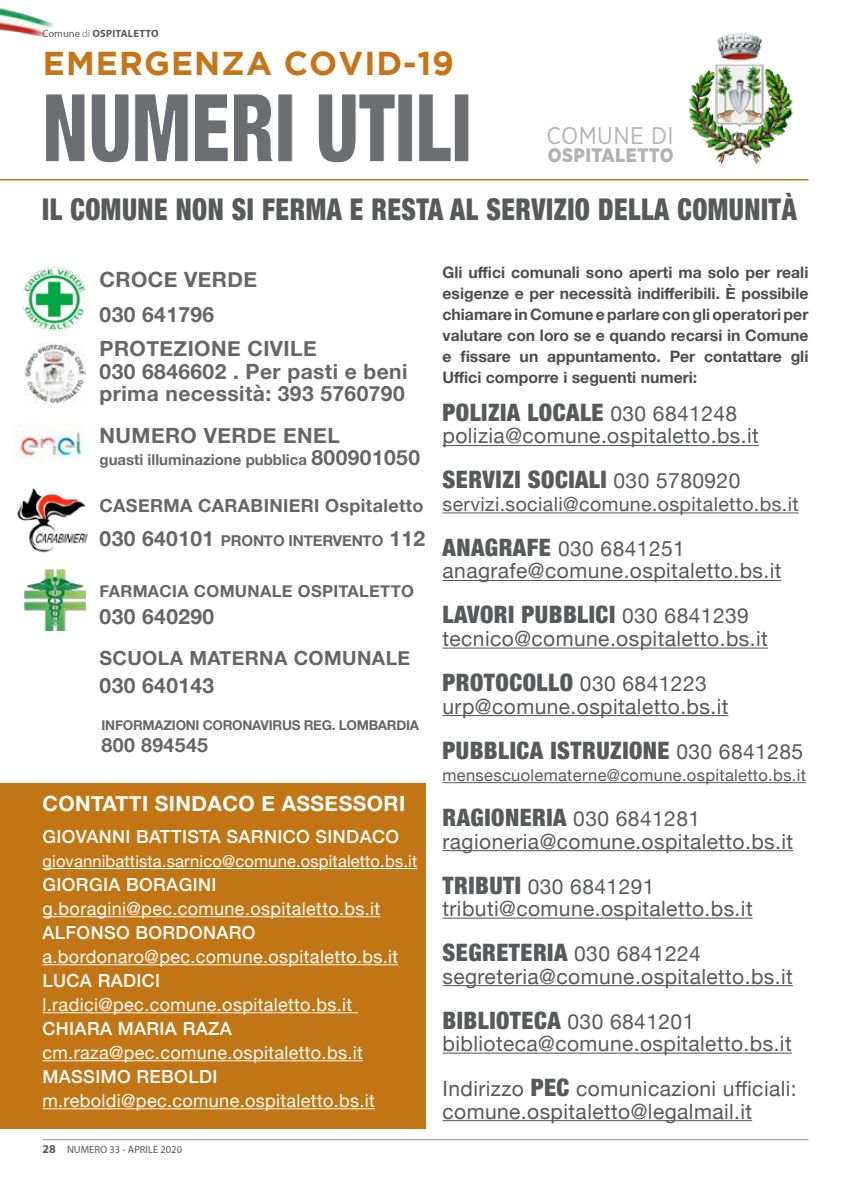
<style>
.page{position:relative;width:851px;height:1178px;background:#fff}
.page>*{position:absolute;margin:0;border:0;box-sizing:border-box;transform-origin:0 0}
.t1{font:900 condensed 94.8px "Helvetica Neue";color:#6d6e71;scale:.82 1}
.t2{font:700 33px "Gotham";letter-spacing:.035em;color:#c77416}
.t3{font:900 condensed 30px "Helvetica Neue";letter-spacing:.02em;color:#58595b;scale:.9 1}
.t4{font:900 condensed 24px "Helvetica Neue";letter-spacing:.02em;color:#58595b}
.t5{font:24px "Gotham Narrow";letter-spacing:.02em;color:#b3b3b3}
.t6{font:21px/22.5px "Helvetica Neue";letter-spacing:.02em;color:#58595b}
.t7{font:700 21px/34.5px "Helvetica Neue";letter-spacing:.02em;color:#666}
.t8{font:700 21px "Helvetica Neue";letter-spacing:.02em;color:#fff}
.t9{font:19.5px "Helvetica Neue";letter-spacing:.02em;color:#58595b}
.t10{font:700 19.5px "Helvetica Neue";letter-spacing:.02em;color:#666}
.t11{font:900 19.5px "Gotham Narrow";letter-spacing:.02em;color:#b3b3b3}
.t12{font:18px "Helvetica Neue";letter-spacing:.02em;color:#fff}
.t13{font:500 18px "Helvetica Neue";letter-spacing:.02em;color:#fff}
.t14{font:700 18px "Helvetica Neue";letter-spacing:.02em;color:#666}
.t15{font:16.5px "Helvetica Neue";letter-spacing:.01em;color:#fff}
.t16{font:16.5px "Helvetica Neue";letter-spacing:.02em;color:#58595b}
.t17{font:700 16.5px "Helvetica Neue";letter-spacing:.02em;color:#666}
.t18{font:700 15.75px/21px "Helvetica Neue";color:#4d4d4f;text-align:justify}
.t19{font:700 15px "Helvetica Neue";color:#666}
.t20{font:700 13.5px "Helvetica Neue";letter-spacing:-.02em;color:#666}
.t21{font:10.5px "Myriad Pro";color:#58595b}
.t22{font:700 10.5px "Myriad Pro";letter-spacing:.02em;color:#58595b}
.s1{font-weight:400}
.s2{font-weight:300}
.s3{font-size:21px}
.s4{font-size:15px}
.s5{font-weight:700;font-size:12px}
.s6{font-weight:400;font-stretch:normal;font-size:21px}
.s7{font-weight:900;font-stretch:condensed;font-size:24px}
</style>
<div class="page">
<img style="left:0;top:8px;width:54px;height:30px">
<hr style="left:43px;top:1139px;width:765px;height:1px;background:#8a8c8e">
<div style="left:0;top:783px;width:425px;height:346px;background:#c27514"></div>
<hr style="left:0;top:179px;width:808px;height:2px;background:#c77416">
<img style="left:689px;top:33px;width:104px;height:131px">
<hr style="left:442px;top:445px;width:316px;height:1px;background:#58595b">
<hr style="left:442px;top:512px;width:356px;height:1px;background:#58595b">
<hr style="left:442px;top:580px;width:339px;height:1px;background:#58595b">
<hr style="left:442px;top:647px;width:325px;height:2px;background:#58595b">
<hr style="left:442px;top:715px;width:286px;height:1px;background:#58595b">
<hr style="left:442px;top:782px;width:363px;height:1px;background:#58595b">
<hr style="left:442px;top:850px;width:351px;height:1px;background:#58595b">
<hr style="left:442px;top:917px;width:310px;height:2px;background:#58595b">
<hr style="left:442px;top:985px;width:350px;height:1px;background:#58595b">
<hr style="left:442px;top:1052px;width:349px;height:2px;background:#58595b">
<hr style="left:442px;top:1120px;width:310px;height:1px;background:#58595b">
<hr style="left:43px;top:868px;width:374px;height:1px;background:#fff">
<hr style="left:43px;top:916px;width:337px;height:1px;background:#fff">
<hr style="left:43px;top:964px;width:355px;height:1px;background:#fff">
<hr style="left:43px;top:1012px;width:315px;height:1px;background:#fff">
<hr style="left:43px;top:1060px;width:320px;height:1px;background:#fff">
<hr style="left:43px;top:1108px;width:332px;height:1px;background:#fff">
<img style="left:17px;top:488px;width:71px;height:65px">
<img style="left:23px;top:267px;width:64px;height:63px">
<img style="left:14px;top:424px;width:69px;height:34px">
<img style="left:25px;top:343px;width:60px;height:60px">
<img style="left:25px;top:570px;width:60px;height:60px">
<p class="t22" style="left:43px;top:27px;width:116px"><span class="s1">Comune</span> <span class="s2">di</span> OSPITALETTO</p>
<h2 class="t2" style="left:43px;top:44px;width:412px">EMERGENZA COVID-19</h2>
<h1 class="t1" style="left:42px;top:50px;width:525px">NUMERI UTILI</h1>
<p class="t5" style="left:546px;top:121px;width:129px">COMUNE DI</p>
<p class="t11" style="left:548px;top:142px;width:127px">OSPITALETTO</p>
<h3 class="t3" style="left:42px;top:185px;width:85px">IL COMUNE</h3>
<h3 class="t3" style="left:176px;top:185px;width:131px">NON SI FERMA</h3>
<h3 class="t3" style="left:350px;top:185px;width:41px">E RESTA</h3>
<h3 class="t3" style="left:450px;top:185px;width:55px">AL SERVIZI</h3>
<h3 class="t3" style="left:574px;top:185px;width:60px">O DELLA</h3>
<h3 class="t3" style="left:677px;top:185px;width:52px">COMUNIT</h3>
<h3 class="t3" style="left:781px;top:185px;width:18px">À</h3>
<p class="t7" style="left:99px;top:263px;width:219px">CROCE VERDE<br>030 641796<br>PROTEZIONE CIVILE</p>
<p class="t7" style="left:99px;top:360px;width:309px;line-height:22.5px">030 6846602 . Per pasti e beni prima necessità: 393 5760790</p>
<p class="t7" style="left:99px;top:419px;width:242px">NUMERO VERDE ENEL</p>
<p class="t19" style="left:99px;top:448px;width:322px">guasti illuminazione pubblica <span class="s3">800901050</span></p>
<p class="t14" style="left:99px;top:491px;width:325px">CASERMA CARABINIERI Ospitaletto</p>
<p class="t7" style="left:99px;top:522px;width:143px">030 640101 <span class="s4">Pronto</span></p>
<p class="t19" style="left:288px;top:529px;width:16px">Intervento</p>
<p class="t7" style="left:389px;top:522px;width:37px">112</p>
<p class="t17" style="left:99px;top:578px;width:316px">FARMACIA COMUNALE OSPITALETTO</p>
<p class="t7" style="left:99px;top:600px;width:116px">030 640290</p>
<p class="t10" style="left:99px;top:642px;width:29px">Scuola</p>
<p class="t10" style="left:189px;top:642px;width:33px">Materna</p>
<p class="t10" style="left:294px;top:642px;width:31px">Comunale</p>
<p class="t7" style="left:99px;top:669px;width:116px">030 640143</p>
<p class="t20" style="left:102px;top:714px;width:319px">INFORMAZIONI CORONAVIRUS REG. LOMBARDIA</p>
<p class="t10" style="left:102px;top:730px;width:108px">800 894545</p>
<p class="t8" style="left:43px;top:787px;width:142px">CONTATTI Sindaco</p>
<p class="t8" style="left:261px;top:787px;width:50px">E Assessori</p>
<p class="t13" style="left:43px;top:822px;width:358px">GIOVANNI BATTISTA SARNICO SINDACO</p>
<p class="t15" style="left:43px;top:849px;width:376px">giovannibattista.sarnico@comune.ospitaletto.bs.it</p>
<p class="t13" style="left:43px;top:870px;width:111px">GIORGIA BORA</p>
<p class="t13" style="left:179px;top:870px;width:23px">GINI</p>
<p class="t12" style="left:43px;top:895px;width:339px">g.boragini@pec.comune.ospitaletto.bs.it</p>
<p class="t13" style="left:43px;top:918px;width:49px">ALFONSO</p>
<p class="t13" style="left:135px;top:918px;width:28px">BORDONARO</p>
<p class="t12" style="left:43px;top:943px;width:357px">a.bordonaro@pec.comune.ospitaletto.bs.it</p>
<p class="t13" style="left:43px;top:966px;width:14px">LUCA</p>
<p class="t13" style="left:98px;top:966px;width:11px">RADICI</p>
<p class="t12" style="left:43px;top:991px;width:311px">l.radici@pec.comune.ospitaletto.bs.it</p>
<p class="t13" style="left:43px;top:1014px;width:39px">CHIARA</p>
<p class="t13" style="left:118px;top:1014px;width:13px">MARIA</p>
<p class="t13" style="left:183px;top:1014px;width:51px">RAZA</p>
<p class="t12" style="left:43px;top:1039px;width:322px">cm.raza@pec.comune.ospitaletto.bs.it</p>
<p class="t13" style="left:43px;top:1062px;width:176px">MASSIMO REBOLDI</p>
<p class="t12" style="left:43px;top:1087px;width:334px">m.reboldi@pec.comune.ospitaletto.bs.it</p>
<p class="t21" style="left:43px;top:1143px;width:141px"><span class="s5">28</span> NUMERO 33 - APRILE 2020</p>
<p class="t18" style="left:442px;top:262px;width:367px">Gli uffici comunali sono aperti ma solo per reali esigenze e per necessità indifferibili. è possibile chiamare in Comune e parlare con gli operatori per valutare con loro se e quando recarsi in Comune e fissare un appuntamento. Per contattare gli Uffici comporre i seguenti numeri:</p>
<p class="t4" style="left:442px;top:393px;width:296px">POLIZIA LOCALE <span class="s6">030 6841248</span></p>
<p class="t6" style="left:442px;top:426px;width:318px">polizia@comune.ospitaletto.bs.it</p>
<p class="t4" style="left:442px;top:460px;width:299px">SERVIZI SOCIALI <span class="s6">030 5780920</span></p>
<p class="t9" style="left:442px;top:490px;width:357px">servizi.sociali@comune.ospitaletto.bs.it</p>
<p class="t6" style="left:442px;top:538px;width:340px"><span class="s7">ANAGRAFE</span> 030 6841251 anagrafe@comune.ospitaletto.bs.it</p>
<p class="t4" style="left:442px;top:595px;width:308px">LAVORI PUBBLICI <span class="s6">030 6841239</span></p>
<p class="t6" style="left:442px;top:628px;width:327px">tecnico@comune.ospitaletto.bs.it</p>
<p class="t4" style="left:442px;top:663px;width:266px">PROTOCOLLO <span class="s6">030 6841223</span></p>
<p class="t6" style="left:442px;top:696px;width:287px">urp@comune.ospitaletto.bs.it</p>
<p class="t4" style="left:442px;top:730px;width:362px">PUBBLICA ISTRUZIONE <span class="s6">030 6841285</span></p>
<p class="t16" style="left:442px;top:763px;width:365px">mensescuolematerne@comune.ospitaletto.bs.it</p>
<p class="t4" style="left:442px;top:798px;width:259px">RAGIONERIA <span class="s6">030 6841281</span></p>
<p class="t6" style="left:442px;top:820px;width:352px;line-height:45px">ragioneria@comune.ospitaletto.bs.it<br><span class="s7">TRIBUTI</span> 030 6841291</p>
<p class="t6" style="left:442px;top:898px;width:311px">tributi@comune.ospitaletto.bs.it</p>
<p class="t4" style="left:442px;top:933px;width:260px">SEGRETERIA <span class="s6">030 6841224</span></p>
<p class="t6" style="left:442px;top:966px;width:352px">segreteria@comune.ospitaletto.bs.it</p>
<p class="t4" style="left:442px;top:1000px;width:253px">BIBLIOTECA <span class="s6">030 6841201</span></p>
<p class="t6" style="left:442px;top:1022px;width:350px;line-height:45px">biblioteca@comune.ospitaletto.bs.it<br>Indirizzo <span class="s7">PEC</span></p>
<p class="t6" style="left:442px;top:1078px;width:356px;text-indent:134px">comunicazioni ufficiali: comune.ospitaletto@legalmail.it</p>
</div>
